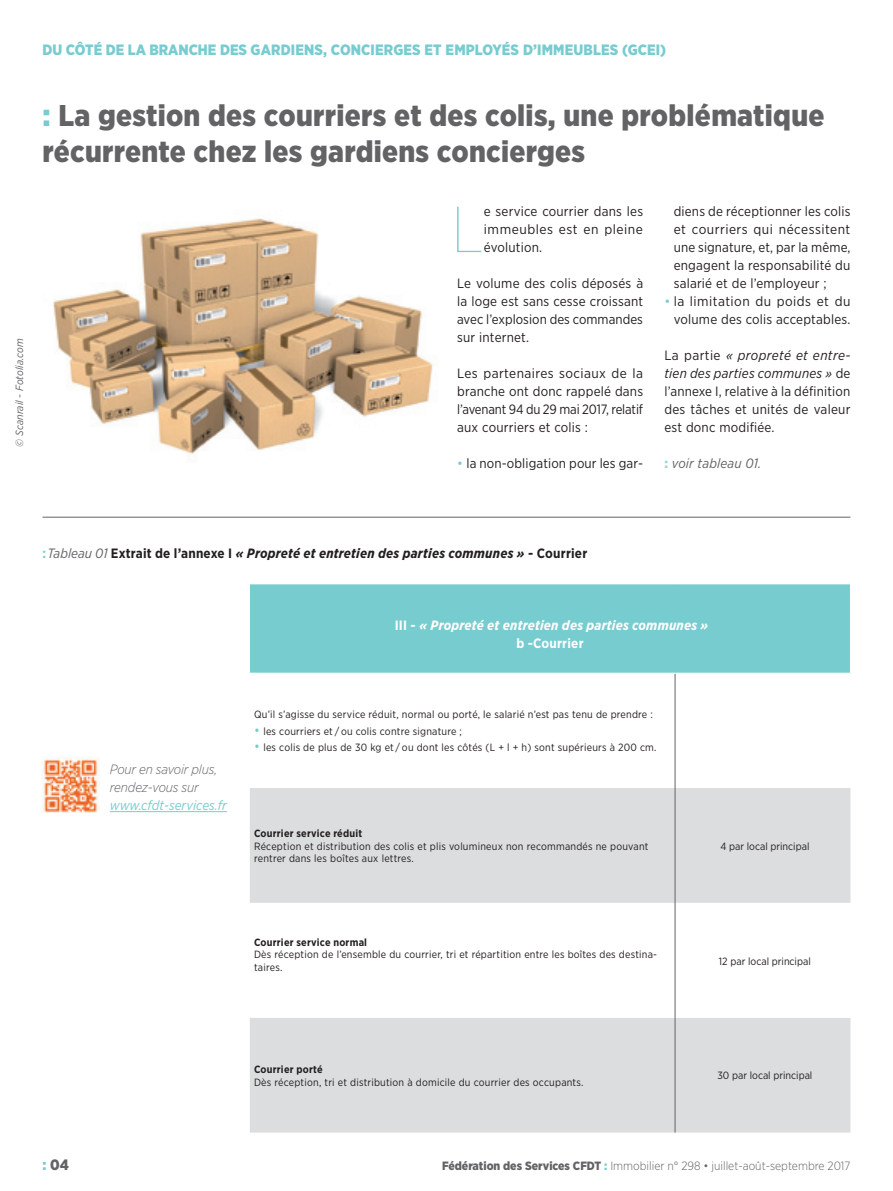
<style>
.page{position:relative;width:893px;height:1191px;background:#fff}
.page>*{position:absolute;margin:0;border:0;box-sizing:border-box;transform-origin:0 0}
.t1{font:100 64.95px "Gotham Narrow";color:#77ccd0}
.t2{font:900 30px/36px "Gotham Narrow";letter-spacing:.01em;color:#636366}
.t3{font:900 15px "Gotham Narrow";letter-spacing:.01em;color:#77ccd0}
.t4{font:900 15px "Gotham Narrow";color:#636366}
.t5{font:13.5px/18px "Gotham Narrow";letter-spacing:.015em;color:#231f20;text-align:justify}
.t6{font:italic 700 13.5px "Gotham Narrow";letter-spacing:.015em;color:#231f20}
.t7{font:italic 700 13.5px/18px "Gotham Narrow";letter-spacing:.015em;color:#fff;text-align:center}
.t8{font:italic 300 13.5px/18px "Gotham Narrow";letter-spacing:-.01em;color:#636366}
.t9{font:italic 13.5px "Gotham Narrow";color:#77ccd0}
.t10{font:italic 13.5px "Gotham Narrow";letter-spacing:.015em;color:#636366}
.t11{font:300 12px "Gotham Narrow";color:#636366}
.t12{font:10.5px/12.6px "Gotham Narrow";letter-spacing:.02em;color:#231f20}
.t13{font:10.5px "Gotham Narrow";color:#231f20}
.t14{font:700 10.5px "Gotham Narrow";letter-spacing:.02em;color:#231f20}
.t15{font:italic 10.5px "Gotham Narrow";letter-spacing:.01em;color:#636366}
.s1{color:#77ccd0}
.s2{font-style:italic}
.s3{font-weight:900;font-style:normal;color:#9ad7db}
.s4{font-style:normal;color:#77ccd0}
.s5{font-weight:400;color:#636366}
.s6{font-style:normal}
.s7{font-size:13.5px;color:#77ccd0}
.s8{font-weight:900}
.s9{font-weight:900;color:#77ccd0}
</style>
<div class="page">
<hr style="left:43px;top:517px;width:807px;height:1px;background:#636366">
<div style="left:250px;top:584px;width:600px;height:89px;background:#77ccd0"></div>
<div style="left:250px;top:788px;width:600px;height:344px;background:#dcdddf"></div>
<svg style="left:250px;top:903px;width:600px;height:114px"></svg>
<hr style="left:675px;top:673px;width:1px;height:115px;background:#636366">
<hr style="left:675px;top:788px;width:1px;height:115px;background:#636366">
<hr style="left:675px;top:903px;width:1px;height:114px;background:#636366">
<hr style="left:675px;top:1017px;width:1px;height:115px;background:#636366">
<hr style="left:675px;top:673px;width:176px;height:1px;background:#fff">
<img style="left:53px;top:218px;width:380px;height:236px">
<hr style="left:110px;top:811px;width:117px;height:1px;background:#77ccd0">
<img style="left:41px;top:756px;width:58px;height:57px">
<p class="t15" style="left:13px;top:446px;width:110px;rotate:-90deg">© Scanrail - Fotolia.com</p>
<p class="t3" style="left:43px;top:39px;width:258px">Du côté de la Branche DES Gardiens</p>
<p class="t3" style="left:323px;top:39px;width:18px">, concierges</p>
<p class="t3" style="left:425px;top:39px;width:123px">et em ployés d’imme</p>
<p class="t3" style="left:573px;top:39px;width:20px">ubles</p>
<p class="t3" style="left:622px;top:39px;width:45px">(GCEI)</p>
<h2 class="t2" style="left:43px;top:97px;width:783px"><span class="s1">:</span> La gestion des courriers et des colis, une problématique récurrente chez les gardiens concierges</h2>
<h1 class="t1" style="left:451px;top:190px;width:33px">L</h1>
<p class="t5" style="left:484px;top:202px;width:161px">e service courrier dans les immeubles est en pleine évolution.</p>
<p class="t5" style="left:457px;top:274px;width:188px">Le volume des colis déposés à la loge est sans cesse croissant avec l’explosion des commandes sur internet.</p>
<p class="t5" style="left:457px;top:364px;width:188px">Les partenaires sociaux de la branche ont donc rappelé dans l’avenant 94 du 29 mai 2017, relatif aux courriers et colis :</p>
<p class="t5" style="left:457px;top:454px;width:188px"><span class="s1">•</span> la non-obligation pour les gar-</p>
<p class="t5" style="left:674px;top:202px;width:178px">diens de réceptionner les colis et courriers qui nécessitent une signature, et, par la même, engagent la responsabilité du salarié et de l’employeur ;</p>
<p class="t5" style="left:664px;top:292px;width:188px;text-align:right"><span class="s1">•</span> la limitation du poids et du volume des colis acceptables.</p>
<p class="t5" style="left:664px;top:346px;width:188px">La partie <span class="s2">« propreté et entre&shy;tien des parties communes »</span> de l’annexe I, relative à la définition des tâches et unités de valeur est donc modifiée.</p>
<p class="t10" style="left:664px;top:455px;width:98px"><span class="s3">:</span> voir tableau 01.</p>
<p class="t6" style="left:43px;top:545px;width:546px"><span class="s4">:</span><span class="s5">Tableau 01</span> <span class="s6">Extrait de l’annexe I</span> « Propreté et entretien des parties communes » <span class="s6">- Courrier</span></p>
<p class="t7" style="left:395px;top:616px;width:315px"><span class="s6">III -</span> « Propreté et entretien des parties communes » <span class="s6">b -Courrier</span></p>
<p class="t8" style="left:110px;top:760px;width:109px">Pour en savoir plus, rendez-vous sur</p>
<p class="t9" style="left:110px;top:797px;width:119px">www.cfdt-services.fr</p>
<p class="t12" style="left:254px;top:708px;width:400px">Qu’il s’agisse du service réduit, normal ou porté, le salarié n’est pas tenu de prendre :</p>
<p class="t12" style="left:254px;top:724px;width:209px"><span class="s7">•</span> les courriers et / ou colis contre signature ;</p>
<p class="t12" style="left:254px;top:741px;width:404px"><span class="s7">•</span> les colis de plus de 30 kg et / ou dont les côtés (L + l + h) sont supérieurs à 200 cm.</p>
<p class="t14" style="left:254px;top:826px;width:110px">Courrier service réduit</p>
<p class="t12" style="left:254px;top:839px;width:396px">Réception et distribution des colis et plis volumineux non recommandés ne pouvant rentrer dans les boîtes aux lettres.</p>
<p class="t13" style="left:720px;top:839px;width:91px">4 par local principal</p>
<p class="t14" style="left:254px;top:935px;width:115px">Courrier service normal</p>
<p class="t12" style="left:254px;top:948px;width:404px">Dès réception de l’ensemble du courrier, tri et répartition entre les boîtes des destina&shy;taires.</p>
<p class="t13" style="left:719px;top:954px;width:93px">12 par local principal</p>
<p class="t14" style="left:254px;top:1062px;width:70px">Courrier porté</p>
<p class="t12" style="left:254px;top:1075px;width:331px">Dès réception, tri et distribution à domicile du courrier des occupants.</p>
<p class="t13" style="left:717px;top:1069px;width:96px">30 par local principal</p>
<p class="t4" style="left:43px;top:1154px;width:28px"><span class="s1">:</span> 04</p>
<p class="t11" style="left:442px;top:1158px;width:410px"><span class="s8">Fédération des Services CFDT</span> <span class="s9">:</span> Immobilier n° 298 • juillet-août-septembre 2017</p>
</div>
